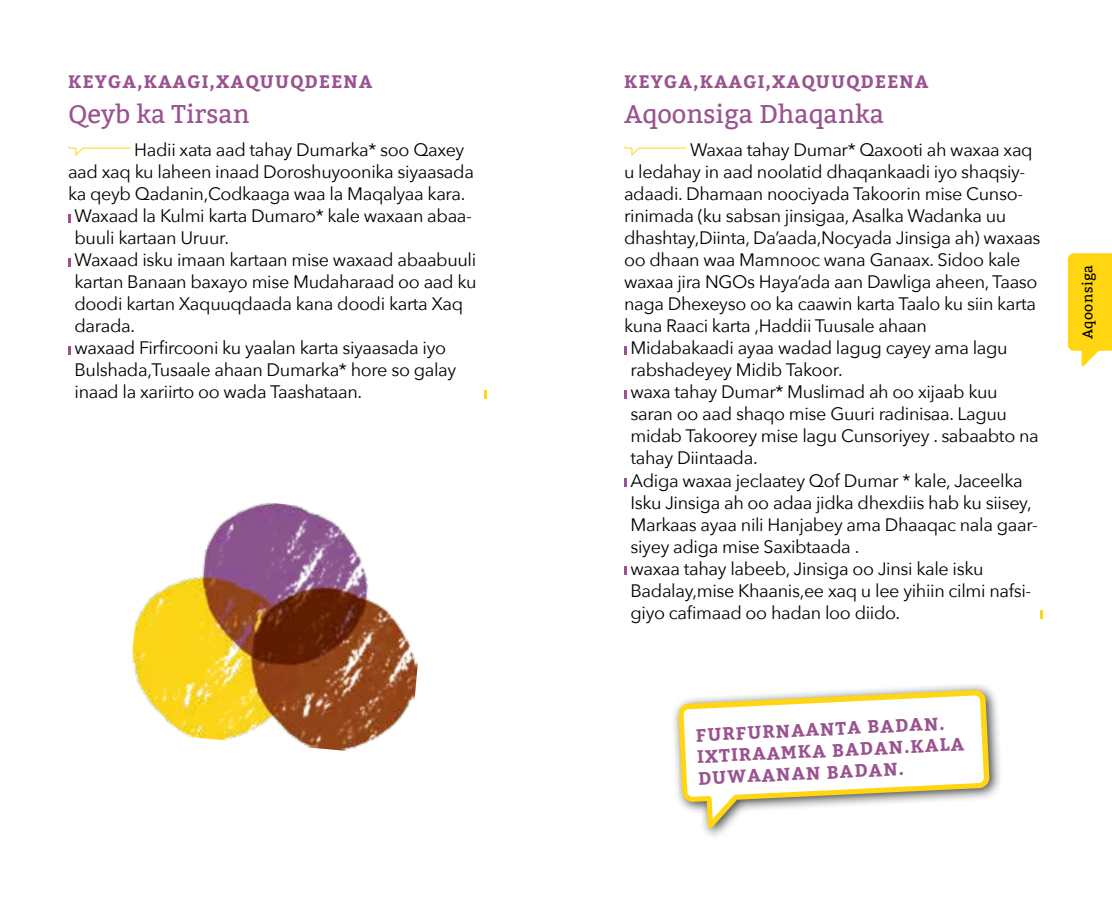
<style>
.page{position:relative;width:1112px;height:908px;background:#fff}
.page>*{position:absolute;margin:0;border:0;box-sizing:border-box;transform-origin:0 0}
.t1{font:25.6px "Bitter";color:#9a5390}
.t2{font:18px "Avenir Next";letter-spacing:-.02em;color:#000}
.t3{font:700 18px/21.6px "Bitter";letter-spacing:.06em;color:#9a5390}
.t4{font:14px "Bitter";letter-spacing:.03em;color:#000}
</style>
<div class="page">
<svg style="left:68px;top:146px;width:63px;height:10px"></svg>
<svg style="left:68px;top:214px;width:3px;height:8px"></svg>
<svg style="left:68px;top:258px;width:3px;height:8px"></svg>
<svg style="left:68px;top:346px;width:3px;height:8px"></svg>
<svg style="left:484px;top:390px;width:2px;height:8px"></svg>
<img style="left:131px;top:502px;width:287px;height:249px">
<svg style="left:1067px;top:253px;width:44px;height:113px;background:#ffdb2f"></svg>
<svg style="left:624px;top:146px;width:63px;height:10px"></svg>
<svg style="left:624px;top:346px;width:2px;height:8px"></svg>
<svg style="left:624px;top:390px;width:2px;height:8px"></svg>
<svg style="left:624px;top:478px;width:2px;height:8px"></svg>
<svg style="left:624px;top:566px;width:2px;height:8px"></svg>
<svg style="left:1040px;top:610px;width:2px;height:8px"></svg>
<div style="left:670px;top:681px;width:332px;height:159px;background:#000;opacity:.75"></div>
<svg style="left:678px;top:689px;width:311px;height:138px"></svg>
<svg style="left:683px;top:695px;width:300px;height:123px"></svg>
<p class="t3" style="left:68px;top:71px;width:306px">KEYGA,KAAGI,XAQUUQDEENA</p>
<h1 class="t1" style="left:68px;top:99px;width:183px">Qeyb ka Tirsan</h1>
<p class="t2" style="left:134px;top:135px;width:331px">Hadii xata aad tahay Dumarka* soo Qaxey</p>
<p class="t2" style="left:68px;top:157px;width:407px">aad xaq ku laheen inaad Doroshuyoonika siyaasada</p>
<p class="t2" style="left:68px;top:179px;width:399px">ka qeyb Qadanin,Codkaaga waa la Maqalyaa kara.</p>
<p class="t2" style="left:74px;top:201px;width:399px">Waxaad la Kulmi karta Dumaro* kale waxaan abaa-</p>
<p class="t2" style="left:74px;top:223px;width:156px">buuli kartaan Uruur.</p>
<p class="t2" style="left:74px;top:245px;width:403px">Waxaad isku imaan kartaan mise waxaad abaabuuli</p>
<p class="t2" style="left:74px;top:267px;width:403px">kartan Banaan baxayo mise Mudaharaad oo aad ku</p>
<p class="t2" style="left:74px;top:289px;width:390px">doodi kartan Xaquuqdaada kana doodi karta Xaq</p>
<p class="t2" style="left:74px;top:311px;width:62px">darada.</p>
<p class="t2" style="left:74px;top:333px;width:373px">waxaad Firfircooni ku yaalan karta siyaasada iyo</p>
<p class="t2" style="left:74px;top:355px;width:383px">Bulshada,Tusaale ahaan Dumarka* hore so galay</p>
<p class="t2" style="left:74px;top:377px;width:289px">inaad la xariirto oo wada Taashataan.</p>
<p class="t3" style="left:624px;top:71px;width:306px">KEYGA,KAAGI,XAQUUQDEENA</p>
<h1 class="t1" style="left:624px;top:99px;width:262px">Aqoonsiga Dhaqanka</h1>
<p class="t2" style="left:690px;top:135px;width:344px">Waxaa tahay Dumar* Qaxooti ah waxaa xaq</p>
<p class="t2" style="left:624px;top:157px;width:403px">u ledahay in aad noolatid dhaqankaadi iyo shaqsiy-</p>
<p class="t2" style="left:624px;top:179px;width:400px">adaadi. Dhamaan noociyada Takoorin mise Cunso-</p>
<p class="t2" style="left:624px;top:201px;width:384px">rinimada (ku sabsan jinsigaa, Asalka Wadanka uu</p>
<p class="t2" style="left:624px;top:223px;width:418px">dhashtay,Diinta, Da’aada,Nocyada Jinsiga ah) waxaas</p>
<p class="t2" style="left:624px;top:245px;width:398px">oo dhaan waa Mamnooc wana Ganaax. Sidoo kale</p>
<p class="t2" style="left:624px;top:267px;width:415px">waxaa jira NGOs Haya’ada aan Dawliga aheen, Taaso</p>
<p class="t2" style="left:624px;top:289px;width:413px">naga Dhexeyso oo ka caawin karta Taalo ku siin karta</p>
<p class="t2" style="left:624px;top:311px;width:304px">kuna Raaci karta ,Haddii Tuusale ahaan</p>
<p class="t2" style="left:630px;top:333px;width:378px">Midabakaadi ayaa wadad lagug cayey ama lagu</p>
<p class="t2" style="left:630px;top:355px;width:214px">rabshadeyey Midib Takoor.</p>
<p class="t2" style="left:630px;top:377px;width:368px">waxa tahay Dumar* Muslimad ah oo xijaab kuu</p>
<p class="t2" style="left:630px;top:399px;width:378px">saran oo aad shaqo mise Guuri radinisaa. Laguu</p>
<p class="t2" style="left:630px;top:421px;width:410px">midab Takoorey mise lagu Cunsoriyey . sabaabto na</p>
<p class="t2" style="left:630px;top:443px;width:129px">tahay Diintaada.</p>
<p class="t2" style="left:630px;top:465px;width:393px">Adiga waxaa jeclaatey Qof Dumar * kale, Jaceelka</p>
<p class="t2" style="left:630px;top:487px;width:402px">Isku Jinsiga ah oo adaa jidka dhexdiis hab ku siisey,</p>
<p class="t2" style="left:630px;top:509px;width:408px">Markaas ayaa nili Hanjabey ama Dhaaqac nala gaar-</p>
<p class="t2" style="left:630px;top:531px;width:230px">siyey adiga mise Saxibtaada .</p>
<p class="t2" style="left:630px;top:553px;width:354px">waxaa tahay labeeb, Jinsiga oo Jinsi kale isku</p>
<p class="t2" style="left:630px;top:575px;width:402px">Badalay,mise Khaanis,ee xaq u lee yihiin cilmi nafsi-</p>
<p class="t2" style="left:630px;top:597px;width:271px">giyo cafimaad oo hadan loo diido.</p>
<p class="t3" style="left:695px;top:724px;width:269px;rotate:-3deg">FURFURNAANTA BADAN.<br>IXTIRAAMKA BADAN.KALA<br>DUWAANAN BADAN.</p>
<p class="t4" style="left:1078px;top:339px;width:76px;rotate:-90deg">Aqoonsiga</p>
</div>
